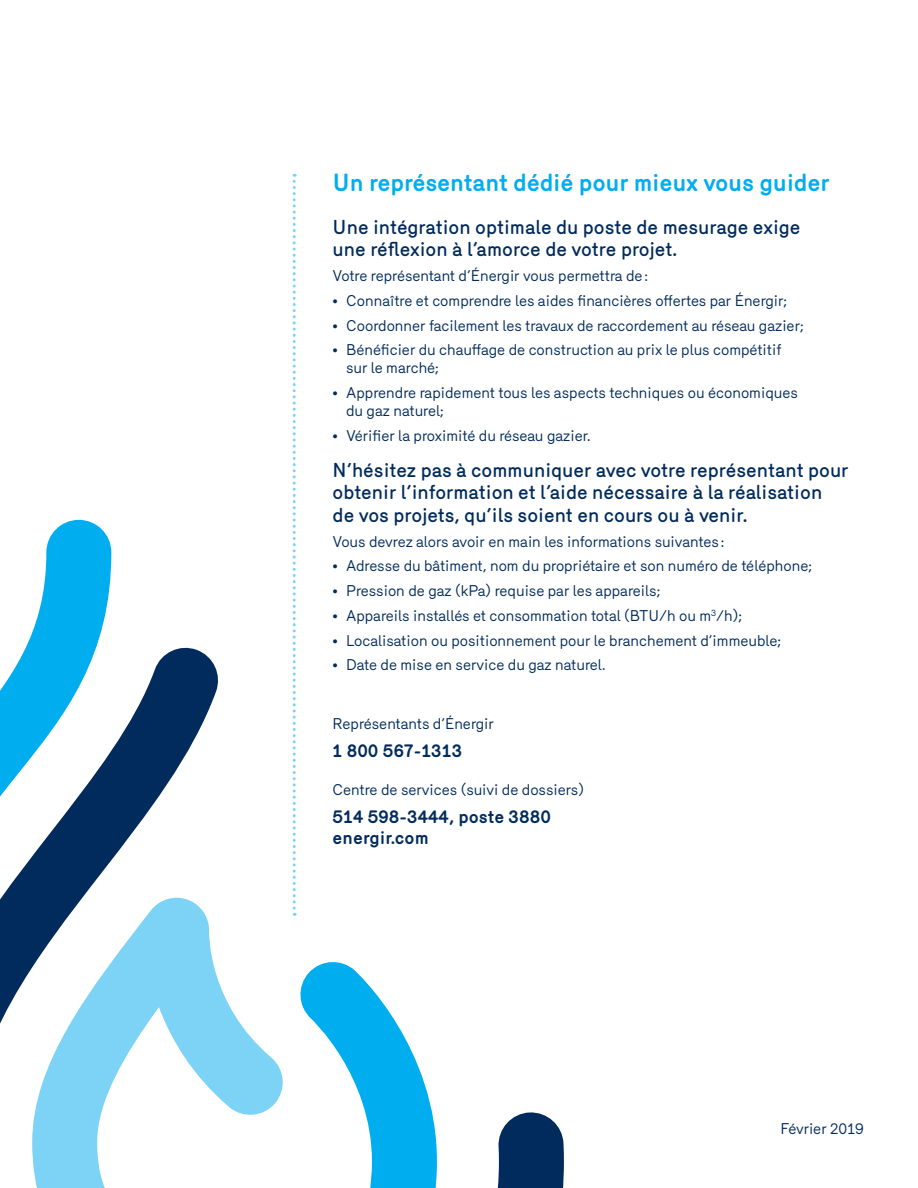
<style>
.page{position:relative;width:918px;height:1188px;background:#fff}
.page>*{position:absolute;margin:0;border:0;box-sizing:border-box;transform-origin:0 0}
.t1{font:700 24px "Merkury";letter-spacing:-.01em;color:#00aeef}
.t2{font:500 19.5px/22.5px "Merkury";color:#002b5c}
.t3{font:700 18px/21px "Merkury";color:#002b5c}
.t4{font:15px/18px "Merkury";color:#002b5c}
</style>
<div class="page">
<svg style="left:293px;top:174px;width:3px;height:742px"></svg>
<svg style="left:0;top:647px;width:218px;height:377px"></svg>
<svg style="left:0;top:520px;width:111px;height:354px"></svg>
<svg style="left:497px;top:1112px;width:67px;height:76px;background:#1f4570"></svg>
<svg style="left:300px;top:962px;width:137px;height:226px"></svg>
<svg style="left:32px;top:895px;width:251px;height:293px"></svg>
<h1 class="t1" style="left:333px;top:165px;width:498px">Un représentant dédié pour mieux vous guider</h1>
<h2 class="t2" style="left:333px;top:214px;width:469px">Une intégration optimale du poste de mesurage exige une réflexion à l’amorce de votre projet.</h2>
<p class="t4" style="left:333px;top:266px;width:317px">Votre représentant d’Énergir vous permettra de:</p>
<p class="t4" style="left:333px;top:290px;width:456px">• Connaître et comprendre les aides financières offertes par Énergir;</p>
<p class="t4" style="left:333px;top:315px;width:472px">• Coordonner facilement les travaux de raccordement au réseau gazier;</p>
<p class="t4" style="left:346px;top:340px;width:437px;text-indent:-14px">• Bénéficier du chauffage de construction au prix le plus compétitif sur le marché;</p>
<p class="t4" style="left:346px;top:383px;width:453px;text-indent:-14px">• Apprendre rapidement tous les aspects techniques ou économiques du gaz naturel;</p>
<p class="t4" style="left:333px;top:425px;width:259px">• Vérifier la proximité du réseau gazier.</p>
<h2 class="t2" style="left:333px;top:457px;width:517px">N’hésitez pas à communiquer avec votre représentant pour obtenir l’information et l’aide nécessaire à la réalisation de vos projets, qu’ils soient en cours ou à venir.</h2>
<p class="t4" style="left:333px;top:531px;width:393px">Vous devrez alors avoir en main les informations suivantes :</p>
<p class="t4" style="left:333px;top:556px;width:481px">• Adresse du bâtiment, nom du propriétaire et son numéro de téléphone;</p>
<p class="t4" style="left:333px;top:581px;width:329px">• Pression de gaz (kPa) requise par les appareils;</p>
<p class="t4" style="left:333px;top:605px;width:411px">• Appareils installés et consommation total (BTU/h ou m<sup>3</sup>/h);</p>
<p class="t4" style="left:333px;top:630px;width:450px">• Localisation ou positionnement pour le branchement d’immeuble;</p>
<p class="t4" style="left:333px;top:655px;width:274px">• Date de mise en service du gaz naturel.</p>
<p class="t4" style="left:333px;top:713px;width:163px">Représentants d’Énergir</p>
<p class="t3" style="left:333px;top:738px;width:131px">1 800 567-1313</p>
<p class="t4" style="left:333px;top:779px;width:253px">Centre de services (suivi de dossiers)</p>
<p class="t3" style="left:333px;top:804px;width:220px">514 598-3444, poste 3880 energir.com</p>
<p class="t4" style="left:781px;top:1118px;width:85px">Février 2019</p>
</div>
